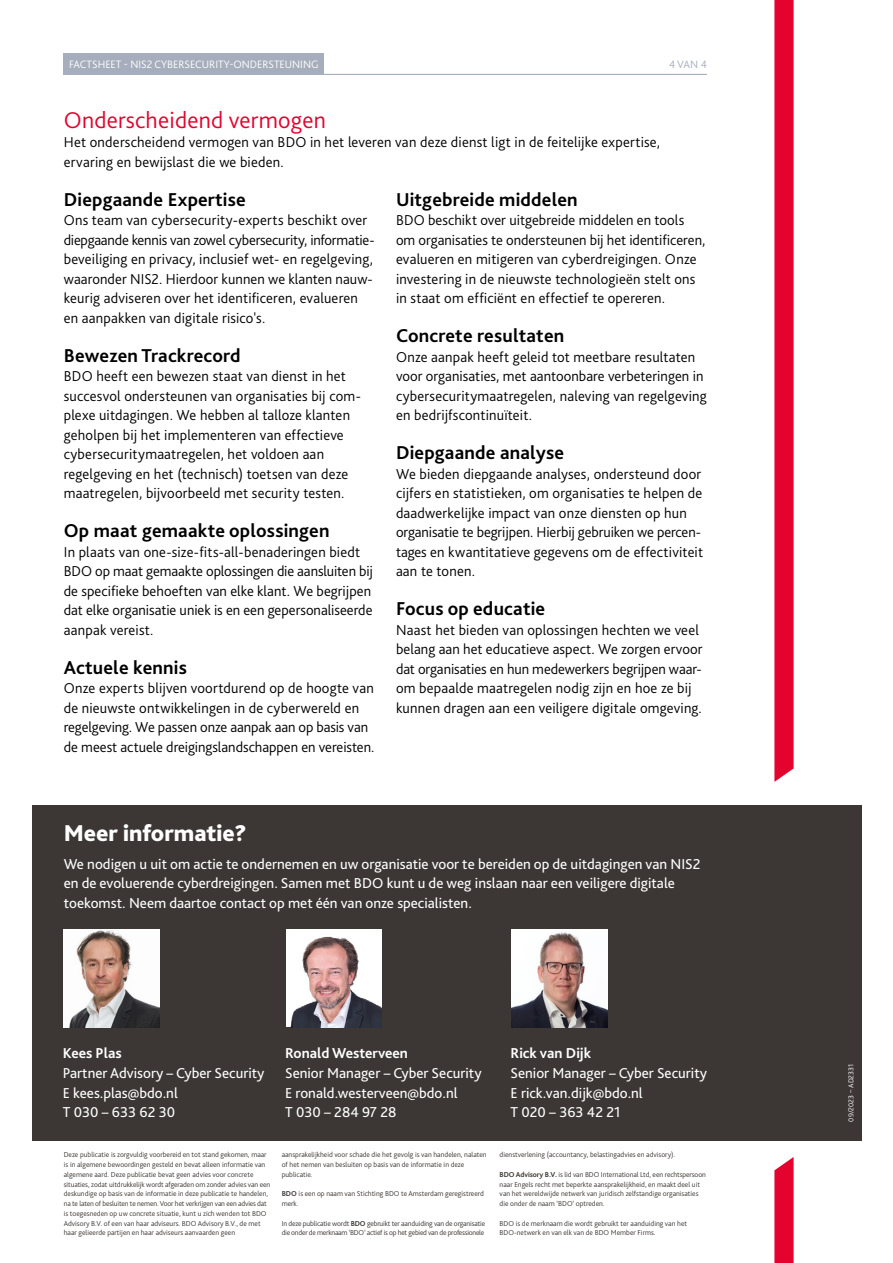
<style>
.page{position:relative;width:893px;height:1263px;background:#fff}
.page>*{position:absolute;margin:0;border:0;box-sizing:border-box;transform-origin:0 0}
.t1{font:300 24px "Bliss Pro";letter-spacing:.01em;color:#e4032e}
.t2{font:800 24px "Bliss Pro";color:#fff}
.t3{font:700 19.5px "Bliss Pro";letter-spacing:.01em;color:#000}
.t4{font:300 15px/19.5px "Bliss Pro";letter-spacing:.01em;color:#000}
.t5{font:15px/19.5px "Bliss Pro";color:#fff}
.t6{font:700 15px "Bliss Pro";color:#fff}
.t7{font:300 11.25px "Bliss Pro";color:#fff}
.t8{font:300 11.25px "Bliss Pro";color:#a6adbc}
.t9{font:300 7.5px/9.8px "Bliss Pro";color:#3c3734}
.t10{font:300 7.5px/9.8px "Bliss Pro";letter-spacing:-.025em;color:#3c3734}
.t11{font:300 7.5px "Bliss Pro";letter-spacing:.01em;color:#fff}
.s1{font-weight:700}
</style>
<div class="page">
<hr style="left:64px;top:74px;width:643px;height:1px;background:#a6adbc">
<div style="left:64px;top:53px;width:260px;height:21px;background:#a6adbc"></div>
<svg style="left:774px;top:0;width:20px;height:782px;background:#e50f38"></svg>
<svg style="left:774px;top:1157px;width:20px;height:106px;background:#e61c43"></svg>
<div style="left:32px;top:805px;width:829px;height:336px;background:#3c3734"></div>
<div style="left:286px;top:929px;width:96px;height:98px;background:#fff"></div>
<img style="left:290px;top:936px;width:92px;height:91px">
<img style="left:512px;top:929px;width:95px;height:98px">
<img style="left:64px;top:929px;width:95px;height:98px">
<p class="t7" style="left:69px;top:57px;width:251px">FACTSHEET - NIS2 CYBERSECURITY-ONDERSTEUNING</p>
<p class="t8" style="left:669px;top:57px;width:39px">4 VAN 4</p>
<h1 class="t1" style="left:64px;top:105px;width:264px">Onderscheidend vermogen</h1>
<p class="t4" style="left:64px;top:132px;width:598px">Het onderscheidend vermogen van BDO in het leveren van deze dienst ligt in de feitelijke expertise, ervaring en bewijslast die we bieden.</p>
<h2 class="t3" style="left:64px;top:187px;width:184px">Diepgaande Expertise</h2>
<p class="t4" style="left:64px;top:210px;width:312px">Ons team van cybersecurity-experts beschikt over diepgaande kennis van zowel cybersecurity, informatie&shy;beveiliging en privacy, inclusief wet- en regelgeving, waaronder NIS2. Hierdoor kunnen we klanten nauw&shy;keurig adviseren over het identificeren, evalueren en aanpakken van digitale risico's.</p>
<h2 class="t3" style="left:64px;top:343px;width:178px">Bewezen Trackrecord</h2>
<p class="t4" style="left:64px;top:366px;width:299px">BDO heeft een bewezen staat van dienst in het succesvol ondersteunen van organisaties bij com&shy;plexe uitdagingen. We hebben al talloze klanten geholpen bij het implementeren van effectieve cybersecuritymaatregelen, het voldoen aan regelgeving en het (technisch) toetsen van deze maatregelen, bijvoorbeeld met security testen.</p>
<h2 class="t3" style="left:64px;top:518px;width:267px">Op maat gemaakte oplossingen</h2>
<p class="t4" style="left:64px;top:541px;width:311px">In plaats van one-size-fits-all-benaderingen biedt BDO op maat gemaakte oplossingen die aansluiten bij de specifieke behoeften van elke klant. We begrijpen dat elke organisatie uniek is en een gepersonaliseerde aanpak vereist.</p>
<h2 class="t3" style="left:64px;top:655px;width:125px">Actuele kennis</h2>
<p class="t4" style="left:64px;top:678px;width:312px">Onze experts blijven voortdurend op de hoogte van de nieuwste ontwikkelingen in de cyberwereld en regelgeving. We passen onze aanpak aan op basis van de meest actuele dreigingslandschappen en vereisten.</p>
<h2 class="t3" style="left:396px;top:187px;width:183px">Uitgebreide middelen</h2>
<p class="t4" style="left:396px;top:210px;width:311px">BDO beschikt over uitgebreide middelen en tools om organisaties te ondersteunen bij het identificeren, evalueren en mitigeren van cyberdreigingen. Onze investering in de nieuwste technologieën stelt ons in staat om efficiënt en effectief te opereren.</p>
<h2 class="t3" style="left:396px;top:323px;width:170px">Concrete resultaten</h2>
<p class="t4" style="left:396px;top:346px;width:312px">Onze aanpak heeft geleid tot meetbare resultaten voor organisaties, met aantoonbare verbeteringen in cybersecuritymaatregelen, naleving van regelgeving en bedrijfscontinuïteit.</p>
<h2 class="t3" style="left:396px;top:440px;width:170px">Diepgaande analyse</h2>
<p class="t4" style="left:396px;top:463px;width:309px">We bieden diepgaande analyses, ondersteund door cijfers en statistieken, om organisaties te helpen de daadwerkelijke impact van onze diensten op hun organisatie te begrijpen. Hierbij gebruiken we percen&shy;tages en kwantitatieve gegevens om de effectiviteit aan te tonen.</p>
<h2 class="t3" style="left:396px;top:596px;width:151px">Focus op educatie</h2>
<p class="t4" style="left:396px;top:619px;width:308px">Naast het bieden van oplossingen hechten we veel belang aan het educatieve aspect. We zorgen ervoor dat organisaties en hun medewerkers begrijpen waar&shy;om bepaalde maatregelen nodig zijn en hoe ze bij kunnen dragen aan een veiligere digitale omgeving.</p>
<h1 class="t2" style="left:64px;top:818px;width:185px">Meer informatie?</h1>
<p class="t5" style="left:64px;top:853px;width:638px">We nodigen u uit om actie te ondernemen en uw organisatie voor te bereiden op de uitdagingen van NIS2 en de evoluerende cyberdreigingen. Samen met BDO kunt u de weg inslaan naar een veiligere digitale toekomst. Neem daartoe contact op met één van onze specialisten.</p>
<p class="t6" style="left:63px;top:1044px;width:61px">Kees Plas</p>
<p class="t5" style="left:63px;top:1063px;width:203px">Partner Advisory – Cyber Security<br>E kees.plas@bdo.nl<br>T 030 – 633 62 30</p>
<p class="t6" style="left:285px;top:1044px;width:124px">Ronald Westerveen</p>
<p class="t5" style="left:285px;top:1063px;width:198px">Senior Manager – Cyber Security<br>E ronald.westerveen@bdo.nl<br>T 030 – 284 97 28</p>
<p class="t6" style="left:510px;top:1044px;width:82px">Rick van Dijk</p>
<p class="t5" style="left:510px;top:1063px;width:198px">Senior Manager – Cyber Security<br>E rick.van.dijk@bdo.nl<br>T 020 – 363 42 21</p>
<p class="t9" style="left:64px;top:1150px;width:208px">Deze publicatie is zorgvuldig voorbereid en tot stand gekomen, maar is in algemene bewoordingen gesteld en bevat alleen informatie van algemene aard. Deze publicatie bevat geen advies voor concrete situaties, zodat uitdrukkelijk wordt afgeraden om zonder advies van een deskundige op basis van de informatie in deze publicatie te handelen, na te laten of besluiten te nemen. Voor het verkrijgen van een advies dat is toegesneden op uw concrete situatie, kunt u zich wenden tot BDO Advisory B.V. of een van haar adviseurs. BDO Advisory B.V., de met haar gelieerde partijen en haar adviseurs aanvaarden geen</p>
<p class="t9" style="left:282px;top:1150px;width:206px">aansprakelijkheid voor schade die het gevolg is van handelen, nalaten of het nemen van besluiten op basis van de informatie in deze publicatie.</p>
<p class="t9" style="left:282px;top:1189px;width:204px"><span class="s1">BDO</span> is een op naam van Stichting BDO te Amsterdam geregistreerd merk.</p>
<p class="t10" style="left:282px;top:1218px;width:205px">In deze publicatie wordt <span class="s1">BDO</span> gebruikt ter aanduiding van de organisatie die onder de merknaam ‘BDO’ actief is op het gebied van de professionele</p>
<p class="t9" style="left:500px;top:1150px;width:177px">dienstverlening (accountancy, belastingadvies en advisory).</p>
<p class="t9" style="left:500px;top:1169px;width:208px"><span class="s1">BDO Advisory B.V.</span> is lid van BDO International Ltd, een rechtspersoon naar Engels recht met beperkte aansprakelijkheid, en maakt deel uit van het wereldwijde netwerk van juridisch zelfstandige organisaties die onder de naam ‘BDO’ optreden.</p>
<p class="t9" style="left:500px;top:1218px;width:189px">BDO is de merknaam die wordt gebruikt ter aanduiding van het<br>BDO-netwerk en van elk van de BDO Member Firms.</p>
<p class="t11" style="left:846px;top:1121px;width:59px;rotate:-90deg">09/2023 – AD2331</p>
</div>
